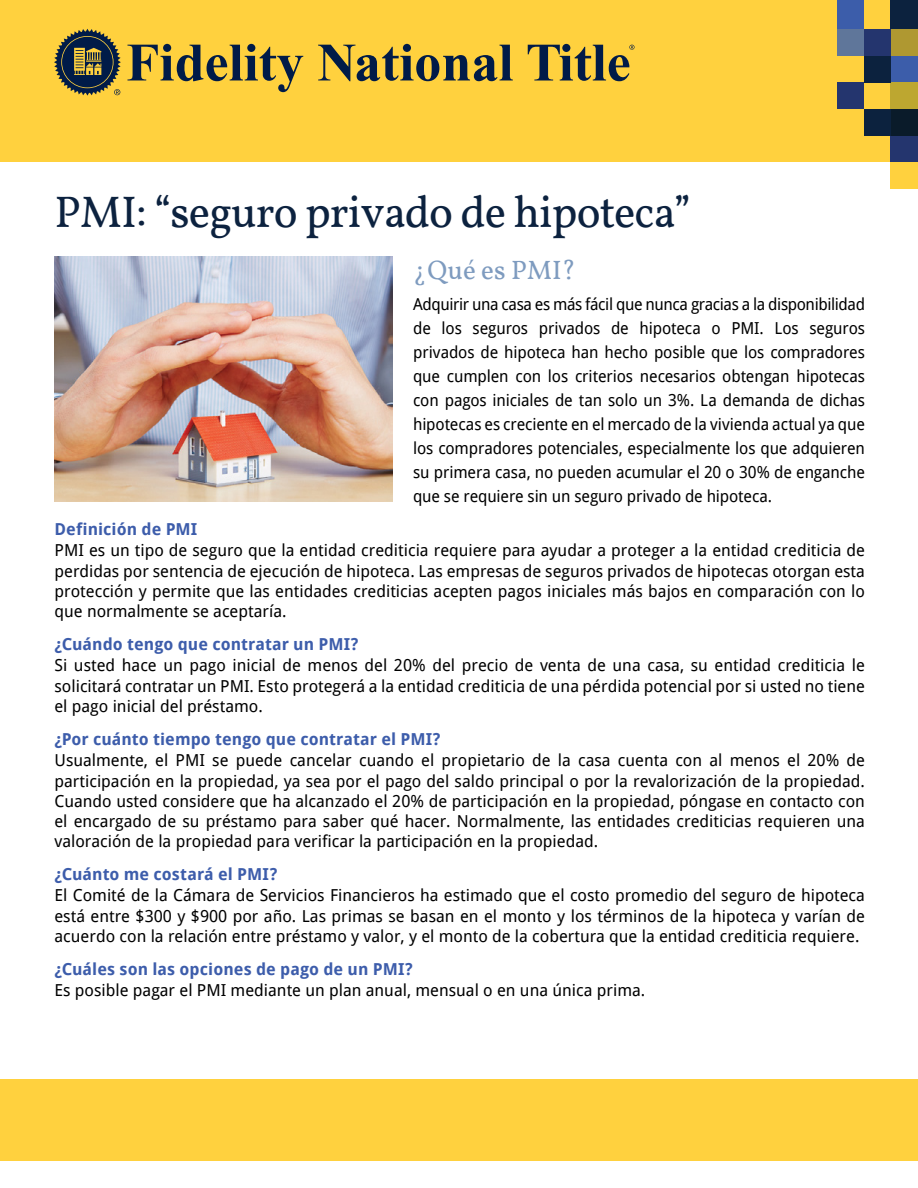
<style>
.page{position:relative;width:918px;height:1188px;background:#fff}
.page>*{position:absolute;margin:0;border:0;box-sizing:border-box;transform-origin:0 0}
.t1{font:45px "Vollkorn";letter-spacing:-.02em;color:#0c223f}
.t2{font:27px "Vollkorn";color:#7e9bbf}
.t3{font:16.5px/24px "Droid Sans";color:#000;text-align:justify}
.t4{font:700 16.5px "Droid Sans";letter-spacing:.005em;color:#3d5dab}
</style>
<div class="page">
<div style="left:0;top:0;width:918px;height:162px;background:#ffd13e"></div>
<div style="left:0;top:1080px;width:918px;height:81px;background:#ffd13e"></div>
<svg style="left:127px;top:44px;width:176px;height:48px"></svg>
<svg style="left:318px;top:44px;width:195px;height:37px"></svg>
<svg style="left:528px;top:44px;width:106px;height:37px"></svg>
<svg style="left:54px;top:29px;width:67px;height:67px"></svg>
<div style="left:891px;top:135px;width:27px;height:27px;background:#24356e"></div>
<div style="left:891px;top:0;width:27px;height:29px;background:#0c223e"></div>
<div style="left:891px;top:29px;width:27px;height:27px;background:#af9831"></div>
<div style="left:891px;top:56px;width:27px;height:26px;background:#3c5daa"></div>
<div style="left:891px;top:82px;width:27px;height:27px;background:#bda730"></div>
<div style="left:891px;top:109px;width:27px;height:26px;background:#0a1b2a"></div>
<div style="left:891px;top:162px;width:27px;height:27px;background:#ffd13e"></div>
<div style="left:837px;top:0;width:27px;height:29px;background:#3c5daa"></div>
<div style="left:864px;top:29px;width:27px;height:27px;background:#24356e"></div>
<div style="left:838px;top:29px;width:26px;height:27px;background:#5f769a"></div>
<div style="left:864px;top:56px;width:27px;height:26px;background:#0c223e"></div>
<div style="left:838px;top:82px;width:26px;height:27px;background:#24356e"></div>
<div style="left:864px;top:109px;width:27px;height:26px;background:#0c223e"></div>
<img style="left:55px;top:256px;width:338px;height:246px">
<h1 class="t1" style="left:55px;top:185px;width:639px">PMI: “seguro privado de hipoteca”</h1>
<h2 class="t2" style="left:413px;top:254px;width:164px">¿Qué es PMI?</h2>
<p class="t3" style="left:413px;top:292px;width:453px">Adquirir una casa es más fácil que nunca gracias a la disponibilidad de los seguros privados de hipoteca o PMI. Los seguros privados de hipoteca han hecho posible que los compradores que cumplen con los criterios necesarios obtengan hipotecas con pagos iniciales de tan solo un 3%. La demanda de dichas hipotecas es creciente en el mercado de la vivienda actual ya que los compradores potenciales, especialmente los que adquieren su primera casa, no pueden acumular el 20 o 30% de enganche que se requiere sin un seguro privado de hipoteca.</p>
<p class="t4" style="left:55px;top:518px;width:144px">Definición de PMI</p>
<p class="t3" style="left:55px;top:540px;width:812px;line-height:20.2px">PMI es un tipo de seguro que la entidad crediticia requiere para ayudar a proteger a la entidad crediticia de perdidas por sentencia de ejecución de hipoteca. Las empresas de seguros privados de hipotecas otorgan esta protección y permite que las entidades crediticias acepten pagos iniciales más bajos en comparación con lo que normalmente se aceptaría.</p>
<p class="t4" style="left:55px;top:632px;width:305px">¿Cuándo tengo que contratar un PMI?</p>
<p class="t3" style="left:55px;top:655px;width:812px;line-height:20.4px">Si usted hace un pago inicial de menos del 20% del precio de venta de una casa, su entidad crediticia le solicitará contratar un PMI. Esto protegerá a la entidad crediticia de una pérdida potencial por si usted no tiene el pago inicial del préstamo.</p>
<p class="t4" style="left:55px;top:728px;width:388px">¿Por cuánto tiempo tengo que contratar el PMI?</p>
<p class="t3" style="left:55px;top:750px;width:812px;line-height:20.1px">Usualmente, el PMI se puede cancelar cuando el propietario de la casa cuenta con al menos el 20% de participación en la propiedad, ya sea por el pago del saldo principal o por la revalorización de la propiedad.<br>Cuando usted considere que ha alcanzado el 20% de participación en la propiedad, póngase en contacto con el encargado de su préstamo para saber qué hacer. Normalmente, las entidades crediticias requieren una valoración de la propiedad para verificar la participación en la propiedad.</p>
<p class="t4" style="left:55px;top:862px;width:224px">¿Cuánto me costará el PMI?</p>
<p class="t3" style="left:55px;top:884px;width:812px;line-height:20.4px">El Comité de la Cámara de Servicios Financieros ha estimado que el costo promedio del seguro de hipoteca está entre $300 y $900 por año. Las primas se basan en el monto y los términos de la hipoteca y varían de acuerdo con la relación entre préstamo y valor, y el monto de la cobertura que la entidad crediticia requiere.</p>
<p class="t4" style="left:55px;top:957px;width:360px">¿Cuáles son las opciones de pago de un PMI?</p>
<p class="t3" style="left:55px;top:978px;width:592px">Es posible pagar el PMI mediante un plan anual, mensual o en una única prima.</p>
</div>
